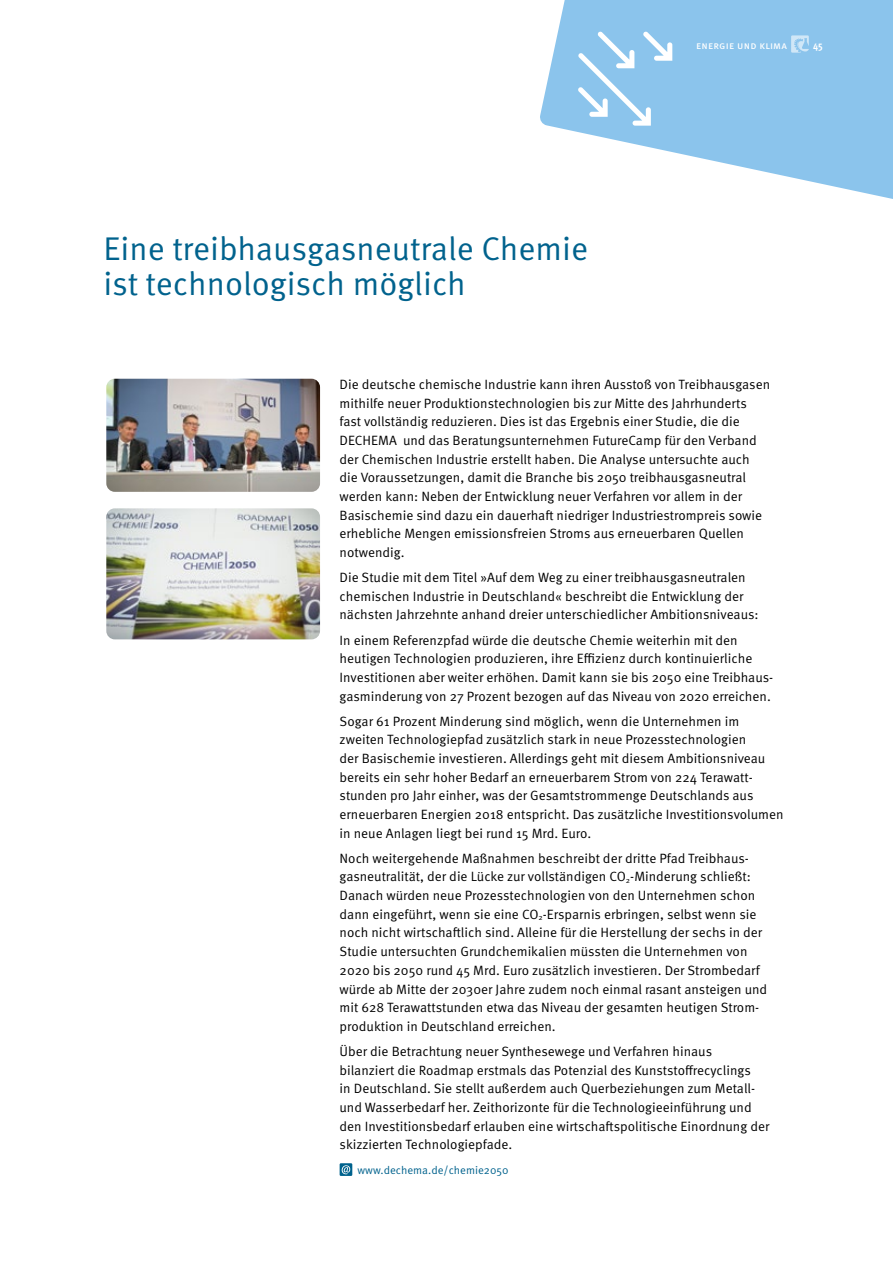
<style>
.page{position:relative;width:893px;height:1263px;background:#fff}
.page>*{position:absolute;margin:0;border:0;box-sizing:border-box;transform-origin:0 0}
.t1{font:32.85px/35.8px "Meta OT Norm";color:#00628d}
.t2{font:13.5px/18.8px "Meta OT Norm";color:#000}
.t3{font:11.1px "Meta OT Norm";color:#00628d}
.t4{font:10.5px "Meta OT";letter-spacing:.02em;color:#fff}
.t5{font:700 condensed 10.5px "Meta OT";color:#fff}
</style>
<div class="page">
<svg style="left:540px;top:0;width:353px;height:199px;fill:#8bc4ec"></svg>
<svg style="left:791px;top:35px;width:18px;height:18px"></svg>
<img style="left:106px;top:379px;width:214px;height:113px">
<img style="left:106px;top:508px;width:214px;height:131px">
<svg style="left:340px;top:1163px;width:12px;height:13px"></svg>
<svg style="left:342px;top:1165px;width:8px;height:9px"></svg>
<svg style="left:578px;top:31px;width:94px;height:95px"></svg>
<h1 class="t1" style="left:103px;top:231px;width:486px">Eine treibhausgasneutrale Chemie ist technologisch möglich</h1>
<p class="t4" style="left:696px;top:39px;width:92px">energie und klima</p>
<p class="t5" style="left:813px;top:39px;width:11px">45</p>
<p class="t2" style="left:340px;top:375px;width:432px">Die deutsche chemische Industrie kann ihren Ausstoß von Treibhausgasen mithilfe neuer Produktionstechnologien bis zur Mitte des Jahrhunderts fast vollständig reduzieren. Dies ist das Ergebnis einer Studie, die die DECHEMA und das Beratungsunternehmen FutureCamp für den Verband der Chemischen Industrie erstellt haben. Die Analyse untersuchte auch die Voraussetzungen, damit die Branche bis 2050 treibhausgasneutral werden kann: Neben der Entwicklung neuer Verfahren vor allem in der Basischemie sind dazu ein dauerhaft niedriger Industriestrompreis sowie erhebliche Mengen emissionsfreien Stroms aus erneuerbaren Quellen notwendig.</p>
<p class="t2" style="left:340px;top:568px;width:420px">Die Studie mit dem Titel »Auf dem Weg zu einer treibhausgasneutralen chemischen Industrie in Deutschland« beschreibt die Entwicklung der nächsten Jahrzehnte anhand dreier unterschiedlicher Ambitionsniveaus:</p>
<p class="t2" style="left:340px;top:631px;width:435px">In einem Referenzpfad würde die deutsche Chemie weiterhin mit den heutigen Technologien produzieren, ihre Effizienz durch kontinuierliche Investitionen aber weiter erhöhen. Damit kann sie bis 2050 eine Treibhaus&shy;gasminderung von 27 Prozent bezogen auf das Niveau von 2020 erreichen.</p>
<p class="t2" style="left:340px;top:712px;width:446px">Sogar 61 Prozent Minderung sind möglich, wenn die Unternehmen im zweiten Technologiepfad zusätzlich stark in neue Prozesstechnologien<br>der Basischemie investieren. Allerdings geht mit diesem Ambitionsniveau bereits ein sehr hoher Bedarf an erneuerbarem Strom von 224 Terawatt&shy;stunden pro Jahr einher, was der Gesamtstrommenge Deutschlands aus erneuerbaren Energien 2018 entspricht. Das zusätzliche Investitionsvolumen in neue Anlagen liegt bei rund 15 Mrd. Euro.</p>
<p class="t2" style="left:340px;top:849px;width:429px">Noch weitergehende Maßnahmen beschreibt der dritte Pfad Treibhaus&shy;gasneutralität, der die Lücke zur vollständigen CO<sub>2</sub>-Minderung schließt:<br>Danach würden neue Prozesstechnologien von den Unternehmen schon dann eingeführt, wenn sie eine CO<sub>2</sub>-Ersparnis erbringen, selbst wenn sie noch nicht wirtschaftlich sind. Alleine für die Herstellung der sechs in der Studie untersuchten Grundchemikalien müssten die Unternehmen von 2020 bis 2050 rund 45 Mrd. Euro zusätzlich investieren. Der Strombedarf würde ab Mitte der 2030er Jahre zudem noch einmal rasant ansteigen und mit 628 Terawattstunden etwa das Niveau der gesamten heutigen Strom&shy;produktion in Deutschland erreichen.</p>
<p class="t2" style="left:340px;top:1042px;width:432px">Über die Betrachtung neuer Synthesewege und Verfahren hinaus bilanziert die Roadmap erstmals das Potenzial des Kunststoffrecyclings<br>in Deutschland. Sie stellt außerdem auch Querbeziehungen zum Metall&shy;und Wasserbedarf her. Zeithorizonte für die Technologieeinführung und den Investitionsbedarf erlauben eine wirtschaftspolitische Einordnung der skizzierten Technologiepfade.</p>
<p class="t3" style="left:357px;top:1163px;width:153px">www.dechema.de/chemie2050</p>
</div>
